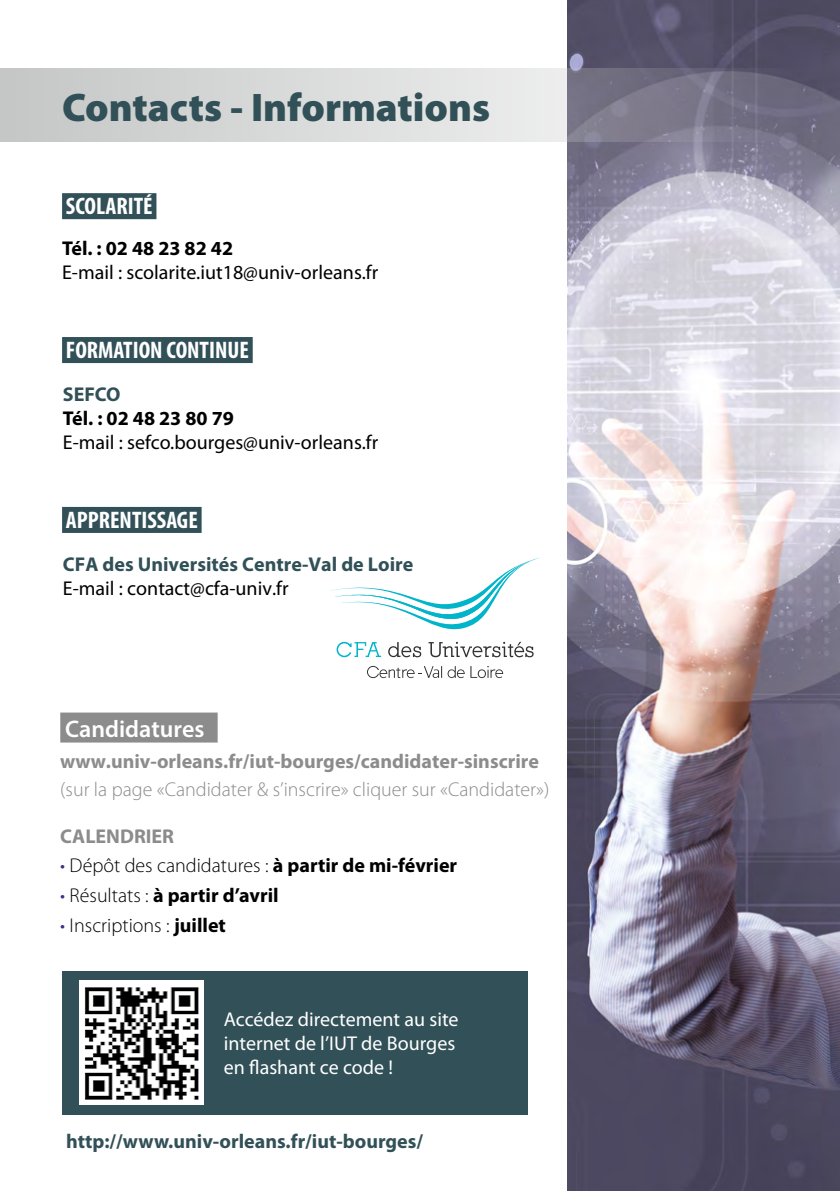
<style>
.page{position:relative;width:840px;height:1191px;background:#fff}
.page>*{position:absolute;margin:0;border:0;box-sizing:border-box;transform-origin:0 0}
.t1{font:900 40px "Myriad Pro";color:#315057}
.t2{font:700 condensed 24px "Myriad Pro";color:#fff}
.t3{font:600 24px "Myriad Pro";color:#fff}
.t4{font:20px "Myriad Pro";color:#000}
.t5{font:700 20px "Myriad Pro";color:#315057}
.t6{font:20px/24px "Myriad Pro";color:#fff}
.t7{font:700 20px "Myriad Pro";color:#8c8c8c}
.t8{font:300 20px "Myriad Pro";color:#000}
.t9{font:300 20px "Myriad Pro";color:#8c8c8c}
.t10{font:700 20px "Myriad Pro";color:#000}
.s1{color:#432a86}
.s2{font-weight:700}
.s3{font-weight:300;color:#432a86}
.s4{font-weight:300}
</style>
<div class="page">
<img style="left:567px;top:0;width:272px;height:1191px">
<svg style="left:0;top:68px;width:799px;height:74px;background:#bcbbc1"></svg>
<div style="left:62px;top:971px;width:465px;height:143px;background:#315057"></div>
<div style="left:62px;top:193px;width:94px;height:26px;background:#315057"></div>
<div style="left:62px;top:337px;width:190px;height:26px;background:#315057"></div>
<div style="left:62px;top:507px;width:139px;height:26px;background:#315057"></div>
<div style="left:79px;top:980px;width:125px;height:125px;background:#fff"></div>
<img style="left:84px;top:987px;width:115px;height:113px">
<svg style="left:470px;top:666px;width:33px;height:12px"></svg>
<svg style="left:367px;top:666px;width:97px;height:12px"></svg>
<svg style="left:336px;top:642px;width:45px;height:15px"></svg>
<svg style="left:388px;top:642px;width:33px;height:15px"></svg>
<svg style="left:428px;top:642px;width:105px;height:15px"></svg>
<svg style="left:330px;top:557px;width:210px;height:73px"></svg>
<div style="left:60px;top:712px;width:157px;height:30px;background:#8c8c8c"></div>
<h1 class="t1" style="left:62px;top:85px;width:429px">Contacts - Informations</h1>
<p class="t2" style="left:66px;top:193px;width:88px">SCOLARITÉ</p>
<p class="t10" style="left:62px;top:237px;width:172px">Tél. : 02 48 23 82 42</p>
<p class="t4" style="left:62px;top:261px;width:317px">E-mail : scolarite.iut18@univ-orleans.fr</p>
<p class="t2" style="left:66px;top:337px;width:184px">FORMATION CONTINUE</p>
<p class="t5" style="left:63px;top:383px;width:59px">SEFCO</p>
<p class="t10" style="left:63px;top:407px;width:172px">Tél. : 02 48 23 80 79</p>
<p class="t4" style="left:63px;top:431px;width:317px">E-mail : sefco.bourges@univ-orleans.fr</p>
<p class="t2" style="left:66px;top:507px;width:133px">APPRENTISSAGE</p>
<p class="t5" style="left:63px;top:553px;width:352px">CFA des Universités Centre-Val de Loire</p>
<p class="t4" style="left:63px;top:577px;width:227px">E-mail : contact@cfa-univ.fr</p>
<p class="t3" style="left:65px;top:713px;width:141px">Candidatures</p>
<p class="t7" style="left:60px;top:749px;width:480px">www.univ-orleans.fr/iut-bourges/candidater-sinscrire</p>
<p class="t9" style="left:60px;top:778px;width:490px">(sur la page «Candidater &amp; s’inscrire» cliquer sur «Candidater»)</p>
<p class="t7" style="left:60px;top:824px;width:115px">CALENDRIER</p>
<p class="t8" style="left:60px;top:854px;width:398px"><span class="s1">•</span> Dépôt des candidatures : <span class="s2">à partir de mi-février</span></p>
<p class="t10" style="left:60px;top:884px;width:220px"><span class="s3">•</span> <span class="s4">Résultats :</span> à partir d’avril</p>
<p class="t8" style="left:60px;top:914px;width:167px"><span class="s1">•</span> Inscriptions : <span class="s2">juillet</span></p>
<p class="t6" style="left:224px;top:1008px;width:236px">Accédez directement au site internet de l’IUT de Bourges en flashant ce code !</p>
<p class="t5" style="left:66px;top:1130px;width:358px">http://www.univ-orleans.fr/iut-bourges/</p>
</div>
